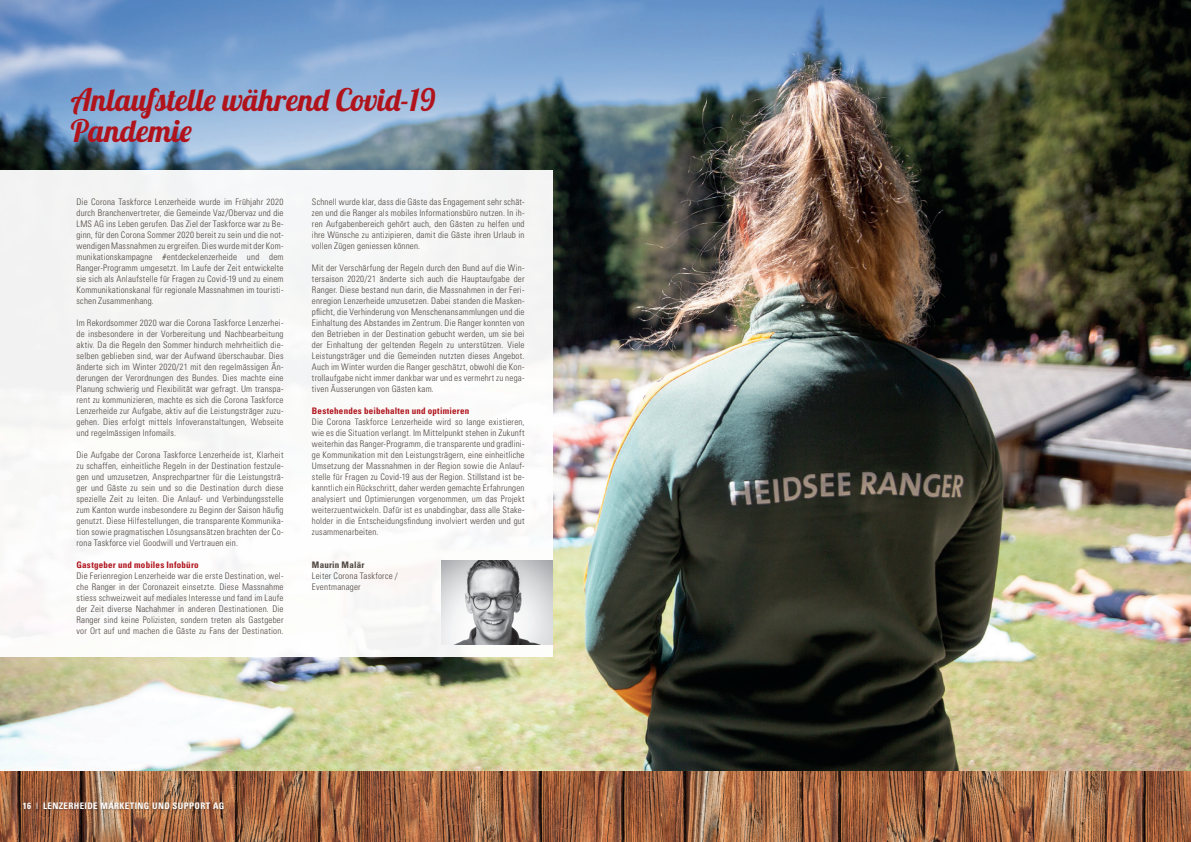
<style>
.page{position:relative;width:1191px;height:842px;background:#fff}
.page>*{position:absolute;margin:0;border:0;box-sizing:border-box;transform-origin:0 0}
.t1{font:31px/31px "Lobster 1.4";letter-spacing:.02em;color:#b0131c}
.t2{font:300 condensed 9px/11px "Univers LT Std";letter-spacing:.02em;color:#4d453f;text-align:justify}
.t3{font:700 condensed 9px "Univers LT Std";letter-spacing:.025em;color:#b0131c}
.t4{font:700 condensed 9px "Univers LT Std";letter-spacing:.04em;color:#fff}
.t5{font:700 condensed 9px "Univers LT Std";letter-spacing:.02em;color:#4d453f}
.s1{font-weight:300}
</style>
<div class="page">
<img style="left:0;top:0;width:1191px;height:842px">
<div style="left:22px;top:801px;width:204px;height:10px;background:#231f20;opacity:.4"></div>
<div style="left:0;top:170px;width:553px;height:486px;background:#f7f8f7"></div>
<img style="left:441px;top:561px;width:112px;height:83px">
<h1 class="t1" style="left:71px;top:84px;width:366px">Anlaufstelle während Covid-19<br>Pandemie</h1>
<p class="t2" style="left:77px;top:196px;width:208px">Die Corona Taskforce Lenzerheide wurde im Frühjahr 2020 durch Branchenvertreter, die Gemeinde Vaz/Obervaz und die LMS AG ins Leben gerufen. Das Ziel der Taskforce war zu Be&shy;ginn, für den Corona Sommer 2020 bereit zu sein und die not&shy;wendigen Massnahmen zu ergreifen. Dies wurde mit der Kom&shy;munikationskampagne #entdeckelenzerheide und dem Ranger-Programm umgesetzt. Im Laufe der Zeit entwickelte sie sich als Anlaufstelle für Fragen zu Covid-19 und zu einem Kommunikationskanal für regionale Massnahmen im touristi&shy;schen Zusammenhang.</p>
<p class="t2" style="left:77px;top:317px;width:208px">Im Rekordsommer 2020 war die Corona Taskforce Lenzerhei&shy;de insbesondere in der Vorbereitung und Nachbearbeitung aktiv. Da die Regeln den Sommer hindurch mehrheitlich die&shy;selben geblieben sind, war der Aufwand überschaubar. Dies änderte sich im Winter 2020/21 mit den regelmässigen Än&shy;derungen der Verordnungen des Bundes. Dies machte eine Planung schwierig und Flexibilität war gefragt. Um transpa&shy;rent zu kommunizieren, machte es sich die Corona Taskforce Lenzerheide zur Aufgabe, aktiv auf die Leistungsträger zuzu&shy;gehen. Dies erfolgt mittels Infoveranstaltungen, Webseite und regelmässigen Infomails.</p>
<p class="t2" style="left:77px;top:449px;width:208px">Die Aufgabe der Corona Taskforce Lenzerheide ist, Klarheit zu schaffen, einheitliche Regeln in der Destination festzule&shy;gen und umzusetzen, Ansprechpartner für die Leistungsträ&shy;ger und Gäste zu sein und so die Destination durch diese spezielle Zeit zu leiten. Die Anlauf- und Verbindungsstelle zum Kanton wurde insbesondere zu Beginn der Saison häufig genutzt. Diese Hilfestellungen, die transparente Kommunika&shy;tion sowie pragmatischen Lösungsansätzen brachten der Co&shy;rona Taskforce viel Goodwill und Vertrauen ein.</p>
<p class="t3" style="left:77px;top:559px;width:124px">Gastgeber und mobiles Infobüro</p>
<p class="t2" style="left:77px;top:570px;width:208px">Die Ferienregion Lenzerheide war die erste Destination, wel&shy;che Ranger in der Coronazeit einsetzte. Diese Massnahme stiess schweizweit auf mediales Interesse und fand im Laufe der Zeit diverse Nachahmer in anderen Destinationen. Die Ranger sind keine Polizisten, sondern treten als Gastgeber vor Ort auf und machen die Gäste zu Fans der Destination.</p>
<p class="t2" style="left:312px;top:196px;width:214px">Schnell wurde klar, dass die Gäste das Engagement sehr schät&shy;zen und die Ranger als mobiles Informationsbüro nutzen. In ih&shy;ren Aufgabenbereich gehört auch, den Gästen zu helfen und ihre Wünsche zu antizipieren, damit die Gäste ihren Urlaub in vollen Zügen geniessen können.</p>
<p class="t2" style="left:312px;top:262px;width:214px">Mit der Verschärfung der Regeln durch den Bund auf die Win&shy;tersaison 2020/21 änderte sich auch die Hauptaufgabe der Ranger. Diese bestand nun darin, die Massnahmen in der Feri&shy;enregion Lenzerheide umzusetzen. Dabei standen die Masken&shy;pflicht, die Verhinderung von Menschenansammlungen und die Einhaltung des Abstandes im Zentrum. Die Ranger konnten von den Betrieben in der Destination gebucht werden, um sie bei der Einhaltung der geltenden Regeln zu unterstützen. Viele Leistungsträger und die Gemeinden nutzten dieses Angebot.<br>Auch im Winter wurden die Ranger geschätzt, obwohl die Kon&shy;trollaufgabe nicht immer dankbar war und es vermehrt zu nega&shy;tiven Äusserungen von Gästen kam.</p>
<p class="t3" style="left:312px;top:405px;width:159px">Bestehendes beibehalten und optimieren</p>
<p class="t2" style="left:312px;top:416px;width:214px">Die Corona Taskforce Lenzerheide wird so lange existieren, wie es die Situation verlangt. Im Mittelpunkt stehen in Zukunft weiterhin das Ranger-Programm, die transparente und gradlini&shy;ge Kommunikation mit den Leistungsträgern, eine einheitliche Umsetzung der Massnahmen in der Region sowie die Anlauf&shy;stelle für Fragen zu Covid-19 aus der Region. Stillstand ist be&shy;kanntlich ein Rückschritt, daher werden gemachte Erfahrungen analysiert und Optimierungen vorgenommen, um das Projekt weiterzuentwickeln. Dafür ist es unabdingbar, dass alle Stake&shy;holder in die Entscheidungsfindung involviert werden und gut zusammenarbeiten.</p>
<p class="t5" style="left:312px;top:559px;width:54px">Maurin Malär</p>
<p class="t2" style="left:312px;top:570px;width:87px">Leiter Corona Taskforce /<br>Eventmanager</p>
<p class="t4" style="left:23px;top:800px;width:203px">16 <span class="s1">I</span> LENZERHEIDE MARKETING UND SUPPORT AG</p>
</div>
